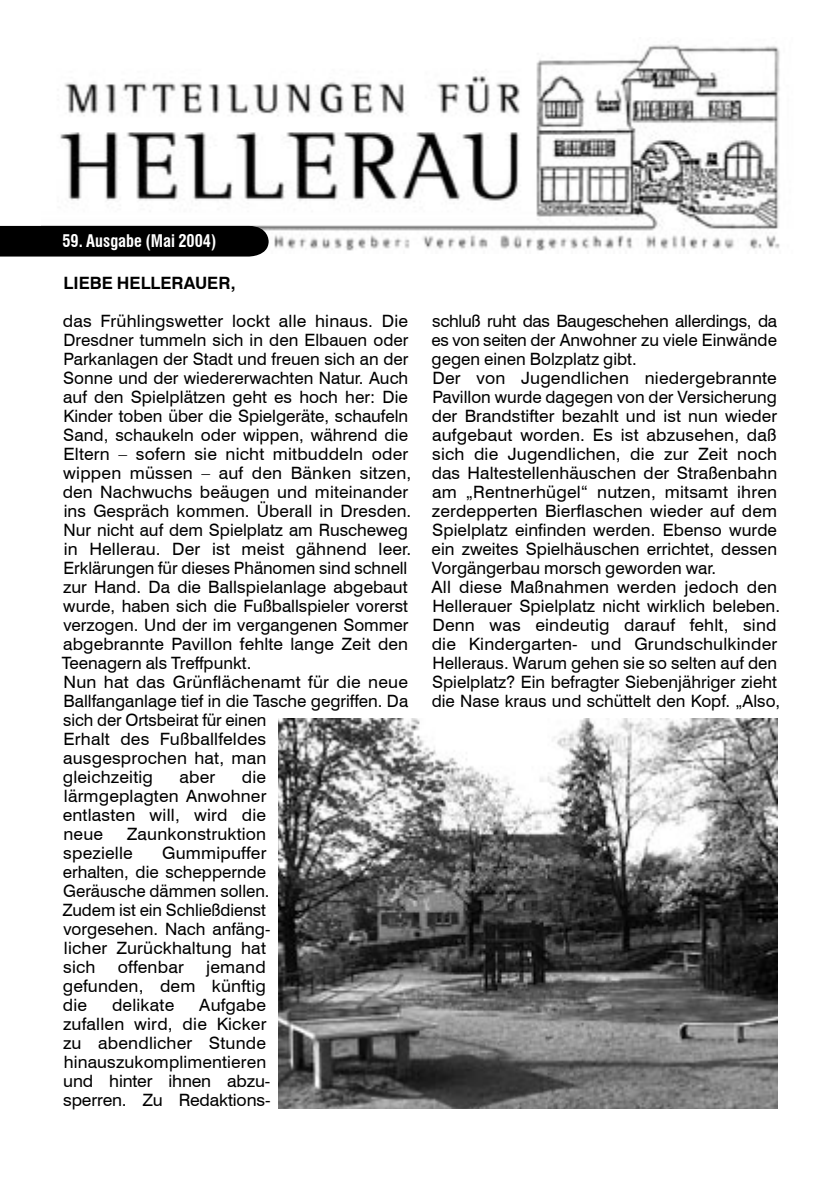
<style>
.page{position:relative;width:840px;height:1191px;background:#fff}
.page>*{position:absolute;margin:0;border:0;box-sizing:border-box;transform-origin:0 0}
.t1{font:17px/19px "Swiss 721 BT";letter-spacing:.005em;color:#000}
.t2{font:700 condensed 17px "Swiss 721 BT";color:#fff;scale:.96 1}
.t3{font:700 17px "Swiss 721 BT";color:#000}
</style>
<div class="page">
<img style="left:41px;top:44px;width:739px;height:207px">
<div style="left:0;top:226px;width:268px;height:30px;background:#000"></div>
<img style="left:278px;top:719px;width:499px;height:390px">
<p class="t2" style="left:62px;top:231px;width:162px">59. Ausgabe (Mai 2004)</p>
<p class="t3" style="left:63px;top:272px;width:173px">LIEBE HELLERAUER,</p>
<p class="t1" style="left:62px;top:311px;width:351px">das Frühlingswetter lockt alle hinaus. Die Dresdner tummeln sich in den Elbauen oder Parkanlagen der Stadt und freuen sich an der Sonne und der wiedererwachten Natur. Auch auf den Spielplätzen geht es hoch her: Die Kinder toben über die Spielgeräte, schaufeln Sand, schaukeln oder wippen, während die Eltern – sofern sie nicht mitbuddeln oder wippen müssen – auf den Bänken sitzen, den Nachwuchs beäugen und miteinander ins Gespräch kommen. Überall in Dresden.<br>Nur nicht auf dem Spielplatz am Ruscheweg in Hellerau. Der ist meist gähnend leer.<br>Erklärungen für dieses Phänomen sind schnell zur Hand. Da die Ballspielanlage abgebaut wurde, haben sich die Fußballspieler vorerst verzogen. Und der im vergangenen Sommer abgebrannte Pavillon fehlte lange Zeit den Teenagern als Treffpunkt.<br>Nun hat das Grünflächenamt für die neue Ballfanganlage tief in die Tasche gegriffen. Da sich der Ortsbeirat für einen<br>Erhalt des Fußballfeldes<br>ausgesprochen hat, man<br>gleichzeitig</p>
<p class="t1" style="left:63px;top:767px;width:205px;text-align:justify;text-indent:179px">die lärmgeplagten Anwohner entlasten will, wird die neue</p>
<p class="t1" style="left:179px;top:767px;width:37px">aber</p>
<p class="t1" style="left:63px;top:824px;width:204px;text-indent:64px">Zaunkonstruktion spezielle</p>
<p class="t1" style="left:62px;top:843px;width:209px;text-indent:100px">Gummipuffer erhalten, die scheppernde<br>Geräusche dämmen sollen.<br>Zudem ist ein Schließdienst vorgesehen. Nach anfäng&shy;licher Zurückhaltung hat sich</p>
<p class="t1" style="left:118px;top:957px;width:67px">offenbar</p>
<p class="t1" style="left:63px;top:957px;width:204px;text-align:justify;text-indent:143px">jemand gefunden, dem künftig die</p>
<p class="t1" style="left:63px;top:995px;width:209px;text-indent:136px">Aufgabe zufallen wird, die Kicker zu abendlicher Stunde hinauszukomplimentieren und hinter ihnen abzu&shy;sperren. Zu Redaktions-</p>
<p class="t1" style="left:112px;top:995px;width:64px">delikate</p>
<p class="t1" style="left:431px;top:311px;width:350px">schluß ruht das Baugeschehen allerdings, da es von seiten der Anwohner zu viele Einwände gegen einen Bolzplatz gibt.<br>Der von Jugendlichen niedergebrannte Pavillon wurde dagegen von der Versicherung der Brandstifter bezahlt und ist nun wieder aufgebaut worden. Es ist abzusehen, daß sich die Jugendlichen, die zur Zeit noch das Haltestellenhäuschen der Straßenbahn am „Rentnerhügel“ nutzen, mitsamt ihren zerdepperten Bierflaschen wieder auf dem Spielplatz einfinden werden. Ebenso wurde ein zweites Spielhäuschen errichtet, dessen Vorgängerbau morsch geworden war.<br>All diese Maßnahmen werden jedoch den Hellerauer Spielplatz nicht wirklich beleben.<br>Denn was eindeutig darauf fehlt, sind die Kindergarten- und Grundschulkinder Helleraus. Warum gehen sie so selten auf den Spielplatz? Ein befragter Siebenjähriger zieht die Nase kraus und schüttelt den Kopf. „Also,</p>
</div>
